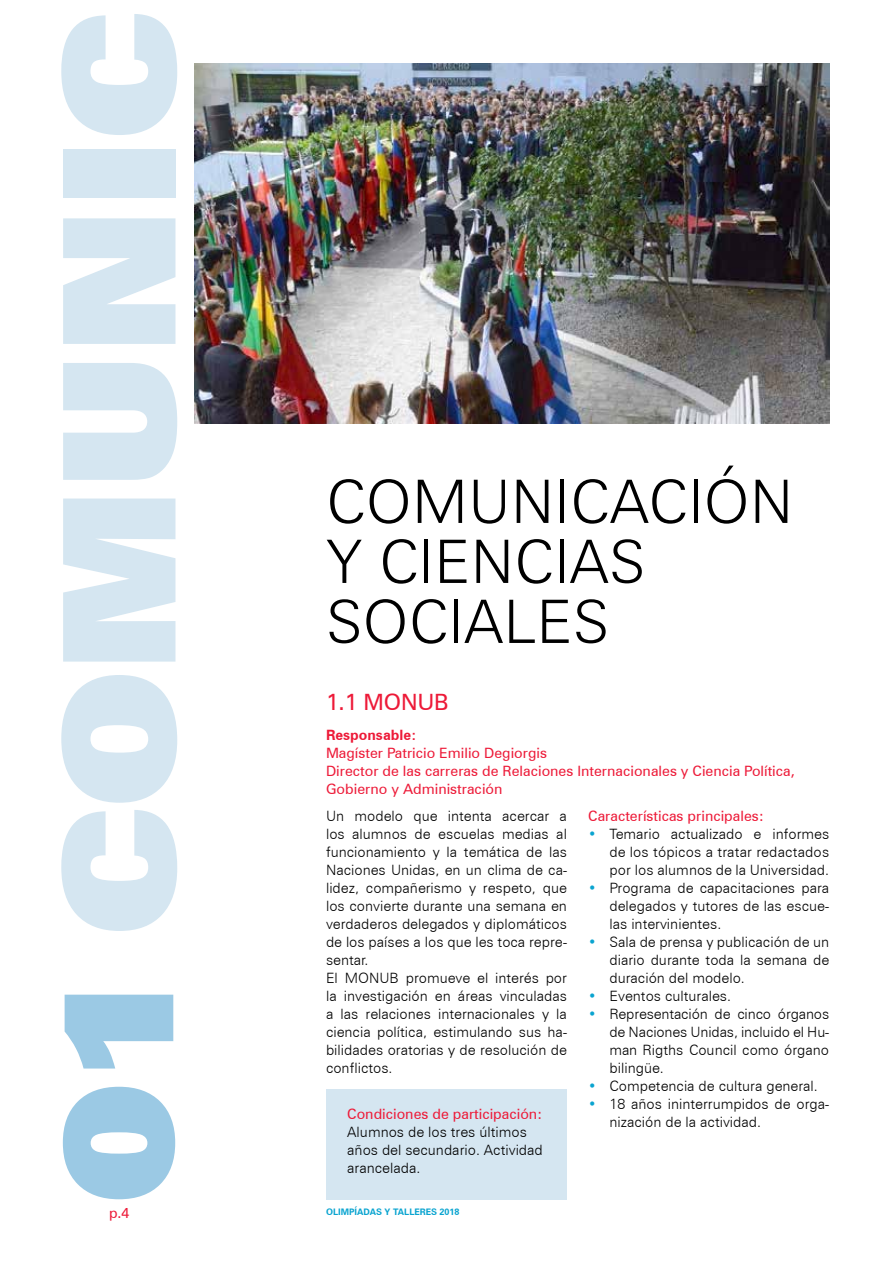
<style>
.page{position:relative;width:893px;height:1263px;background:#fff}
.page>*{position:absolute;margin:0;border:0;box-sizing:border-box;transform-origin:0 0}
.t1{font:900 156px "Zurich BT";letter-spacing:-.025em;color:#d5e6f1;scale:1.12 1}
.t2{font:300 60px/60px "Zurich BT";color:#000}
.t3{font:22.5px "Zurich BT";color:#ed1a38}
.t4{font:300 14.25px/18px "Zurich BT";color:#000;text-align:justify}
.t5{font:14.25px/18px "Zurich BT";color:#ed1a38}
.t6{font:700 14.25px "Zurich BT";color:#ed1a38}
.t7{font:700 9px "Zurich BT";color:#0aa4d0}
.s1{color:#9bc9e4}
.s2{color:#0aa4d0}
</style>
<div class="page">
<div style="left:326px;top:1090px;width:241px;height:110px;background:#d5e6f1"></div>
<img style="left:195px;top:64px;width:634px;height:359px">
<h1 class="t1" style="left:25px;top:1204px;width:1070px;rotate:-90deg"><span class="s1">01</span> COMUNIC</h1>
<h2 class="t2" style="left:326px;top:471px;width:469px">COMUNICACIÓN<br>Y CIENCIAS<br>SOCIALES</h2>
<h3 class="t3" style="left:326px;top:688px;width:124px">1.1 MONUB</h3>
<p class="t6" style="left:326px;top:726px;width:92px">Responsable:</p>
<p class="t5" style="left:326px;top:744px;width:470px">Magíster Patricio Emilio Degiorgis<br>Director de las carreras de Relaciones Internacionales y Ciencia Política,<br>Gobierno y Administración</p>
<p class="t4" style="left:326px;top:807px;width:242px;text-align:left">Un modelo que intenta acercar a los alumnos de escuelas medias al funcionamiento y la temática de las<br>Naciones Unidas, en un clima de ca&shy;lidez, compañerismo y respeto, que los convierte durante una semana en verdaderos delegados y diplomáticos de los países a los que les toca repre&shy;sentar.<br>El MONUB promueve el interés por la investigación en áreas vinculadas a las relaciones internacionales y la ciencia política, estimulando sus ha&shy;bilidades oratorias y de resolución de conflictos.</p>
<p class="t5" style="left:588px;top:807px;width:177px">Características principales:</p>
<p class="t4" style="left:609px;top:825px;width:221px;text-indent:-21px"><span class="s2">•</span> Temario actualizado e informes de los tópicos a tratar redactados por los alumnos de la Universidad.</p>
<p class="t4" style="left:609px;top:879px;width:221px;text-indent:-21px"><span class="s2">•</span> Programa de capacitaciones para delegados y tutores de las escue&shy;las intervinientes.</p>
<p class="t4" style="left:609px;top:933px;width:221px;text-indent:-21px"><span class="s2">•</span> Sala de prensa y publicación de un diario durante toda la semana de duración del modelo.</p>
<p class="t4" style="left:588px;top:987px;width:144px"><span class="s2">•</span> Eventos culturales.</p>
<p class="t4" style="left:609px;top:1005px;width:221px;text-indent:-21px"><span class="s2">•</span> Representación de cinco órganos de Naciones Unidas, incluido el Hu&shy;man Rigths Council como órgano bilingüe.</p>
<p class="t4" style="left:588px;top:1077px;width:231px"><span class="s2">•</span> Competencia de cultura general.</p>
<p class="t4" style="left:609px;top:1095px;width:221px;text-indent:-21px"><span class="s2">•</span> 18 años ininterrumpidos de orga&shy;nización de la actividad.</p>
<p class="t5" style="left:347px;top:1105px;width:197px">Condiciones de participación:</p>
<p class="t4" style="left:347px;top:1123px;width:197px;text-align:left">Alumnos de los tres últimos años del secundario. Actividad arancelada.</p>
<p class="t5" style="left:109px;top:1204px;width:22px">p.4</p>
<p class="t7" style="left:326px;top:1206px;width:135px">OLIMPÍADAS Y TALLERES 2018</p>
</div>
